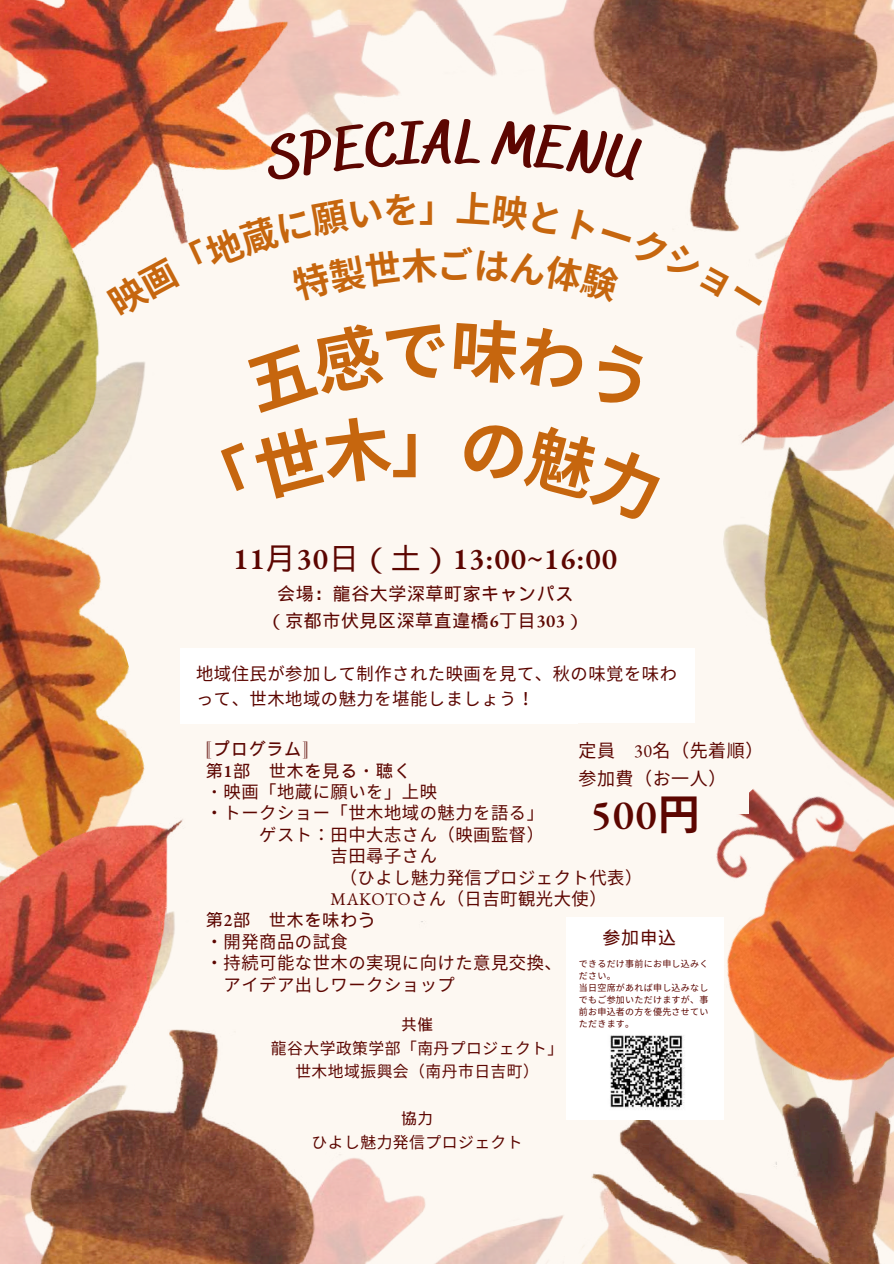
<style>
.page{position:relative;width:894px;height:1264px;background:#fff}
.page>*{position:absolute;margin:0;border:0;box-sizing:border-box;transform-origin:0 0}
.t1{font:700 67.8px "Noto Sans CJ Ksc";color:#c6660e}
.t2{font:600 41.55px "EB Garamond";color:#5c0601}
.t3{font:700 36px "Noto Sans CJ Ksc";color:#c6660e}
.t4{font:600 30px "EB Garamond";letter-spacing:.03em;color:#5c0601}
.t5{font:18px/27px "Wen Quan Yi Micro Hei";letter-spacing:.03em;color:#5c0601;text-align:center}
.t6{font:18px "Noto Sans CJ Ksc";color:#5c0601}
.t7{font:17.25px/24.8px "Noto Sans CJ Ksc";letter-spacing:.03em;color:#5c0601}
.t8{font:17.25px/21.3px "Wen Quan Yi Micro Hei";letter-spacing:.03em;color:#5c0601}
.t9{font:15.75px/23.7px "Noto Sans CJ Ksc";letter-spacing:.03em;color:#5c0601;text-align:center}
.t10{font:15.75px "Wen Quan Yi Micro Hei";color:#5c0601}
.t11{font:9px/12px "Noto Sans CJ Ksc";letter-spacing:.03em;color:#5c0601}
.s1{font-family:"Wen Quan Yi Micro Hei";font-weight:400}
.s2{font-family:"EB Garamond";font-weight:600}
.s3{font-family:"Wen Quan Yi Micro Hei"}
.s4{font-family:"EB Garamond"}
.s5{font-family:"Noto Sans CJ Ksc";font-weight:700}
</style>
<div class="page">
<img style="left:0;top:0;width:730px;height:1263px">
<img style="left:0;top:0;width:292px;height:253px">
<img style="left:0;top:111px;width:99px;height:335px">
<img style="left:0;top:446px;width:175px;height:371px">
<img style="left:0;top:817px;width:193px;height:340px">
<img style="left:2px;top:1029px;width:313px;height:234px">
<img style="left:730px;top:231px;width:163px;height:213px">
<img style="left:592px;top:0;width:301px;height:231px">
<img style="left:670px;top:444px;width:223px;height:253px">
<img style="left:627px;top:697px;width:266px;height:399px">
<img style="left:591px;top:1096px;width:302px;height:167px">
<div style="left:180px;top:648px;width:514px;height:75px;background:#fff"></div>
<div style="left:578px;top:723px;width:170px;height:90px;background:#fdf8f2"></div>
<div style="left:566px;top:917px;width:157px;height:202px;background:#fff"></div>
<img style="left:610px;top:1035px;width:75px;height:75px">
<svg style="left:207px;top:741px;width:4px;height:17px"></svg>
<svg style="left:303px;top:741px;width:4px;height:17px"></svg>
<div style="left:453px;top:317px;width:196px;height:94px;background:#fdf8f2"></div>
<svg style="left:262px;top:118px;width:218px;height:64px"></svg>
<div style="left:490px;top:119px;width:152px;height:62px;background:#fdf8f2"></div>
<div style="left:105px;top:257px;width:76px;height:61px;background:#fdf8f2"></div>
<div style="left:188px;top:192px;width:249px;height:110px;background:#fdf8f2"></div>
<div style="left:456px;top:191px;width:306px;height:115px;background:#fdf8f2"></div>
<div style="left:220px;top:321px;width:227px;height:180px;background:#fdf8f2"></div>
<div style="left:461px;top:421px;width:204px;height:103px;background:#fdf8f2"></div>
<h3 class="t3" style="left:419px;top:179px;width:37px">」</h3>
<h3 class="t3" style="left:437px;top:236px;width:37px">ご</h3>
<h1 class="t1" style="left:391px;top:392px;width:69px">」</h1>
<h3 class="t4" style="left:233px;top:538px;width:385px">11<span class="s1">月</span>30<span class="s1">日（土）</span>13:00~16:00</h3>
<p class="t5" style="left:267px;top:580px;width:318px">会場：龍谷大学深草町家キャンパス（京都市伏見区深草直違橋<span class="s2">6</span>丁目<span class="s2">303</span>）</p>
<p class="t7" style="left:196px;top:660px;width:482px">地域住民が参加して制作された映画を見て、秋の味覚を味わって、世木地域の魅力を堪能しましょう！</p>
<p class="t8" style="left:206px;top:738px;width:206px;text-indent:7px">プログラム<br>第<span class="s2">1</span>部 世木を見る・聴く</p>
<p class="t7" style="left:206px;top:778px;width:233px"><span class="s3">・</span>映画「地蔵に願いを」上映</p>
<p class="t7" style="left:206px;top:799px;width:339px">・トークショー「世木地域の魅力を語る」</p>
<p class="t7" style="left:259px;top:821px;width:286px">ゲスト： 田中大志さん（映画監督）</p>
<p class="t7" style="left:330px;top:842px;width:108px">吉田尋子さん</p>
<p class="t7" style="left:340px;top:864px;width:304px">（ひよし魅力発信プロジェクト代表）</p>
<p class="t7" style="left:330px;top:885px;width:277px"><span class="s4">MAKOTO</span>さん（日吉町観光大使）</p>
<p class="t8" style="left:206px;top:909px;width:171px">第<span class="s2">2</span>部 世木を味わう</p>
<p class="t7" style="left:206px;top:928px;width:142px">・開発商品の試食</p>
<p class="t7" style="left:206px;top:949px;width:357px">・持続可能な世木の実現に向けた意見交換、</p>
<p class="t7" style="left:223px;top:970px;width:233px">アイデア出しワークショップ</p>
<p class="t6" style="left:578px;top:736px;width:186px">定員 <span class="s4">30</span>名（先着順）</p>
<p class="t6" style="left:578px;top:764px;width:149px">参加費（お一人）</p>
<h2 class="t2" style="left:590px;top:786px;width:111px">500<span class="s5">円</span></h2>
<p class="t5" style="left:602px;top:924px;width:75px">参加申込</p>
<p class="t11" style="left:578px;top:957px;width:131px">できるだけ事前にお申し込みください。<br>当日空席があれば申し込みなしでもご参加いただけますが、事前お申込者の方を優先させていただきます。</p>
<p class="t10" style="left:401px;top:1015px;width:34px">共催</p>
<p class="t9" style="left:271px;top:1035px;width:294px">龍谷大学政策学部「南丹プロジェクト」世木地域振興会（南丹市日吉町）</p>
<p class="t10" style="left:401px;top:1109px;width:34px">協力</p>
<p class="t9" style="left:311px;top:1129px;width:212px">ひよし魅力発信プロジェクト</p>
</div>
